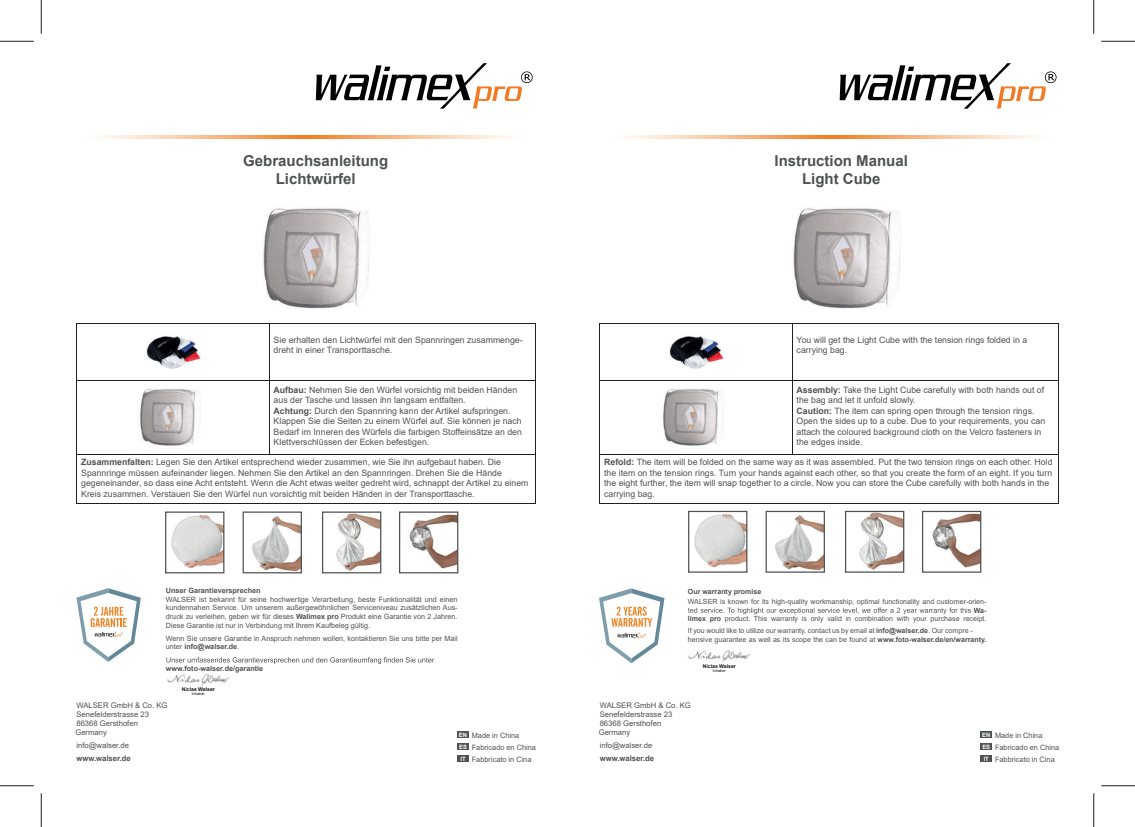
<style>
.page{position:relative;width:1135px;height:827px;background:#fff}
.page>*{position:absolute;margin:0;border:0;box-sizing:border-box;transform-origin:0 0}
.t1{font:700 15px/18px "Arial";color:#4f5253;text-align:center}
.t2{font:8.75px/10.5px "Arial";color:#4f5253}
.t3{font:7.75px/9.2px "Arial";color:#4f5253}
.t4{font:700 7.75px "Arial";color:#4f5253}
.t5{font:7.38px/12px "Arial";color:#4f5252}
.t6{font:7.25px/8.6px "Arial";color:#4f5252;text-align:justify}
.t7{font:700 7.25px "Arial";color:#4f5252}
.t8{font:7.12px/8.5px "Arial";color:#4f5252;text-align:right}
.t9{font:700 7.12px "Arial";color:#4f5252}
.t10{font:700 5.12px "Arial";color:#101315}
.t11{font:3.88px "Arial";color:#101315}
.s1{font-weight:700}
</style>
<div class="page">
<img style="left:146px;top:336px;width:55px;height:33px">
<img style="left:140px;top:389px;width:61px;height:57px">
<hr style="left:77px;top:323px;width:192px;height:1px;background:#231f20">
<hr style="left:269px;top:323px;width:266px;height:1px;background:#231f20">
<hr style="left:76px;top:324px;width:1px;height:56px;background:#231f20">
<hr style="left:269px;top:324px;width:1px;height:56px;background:#231f20">
<hr style="left:535px;top:324px;width:1px;height:56px;background:#231f20">
<hr style="left:77px;top:380px;width:192px;height:1px;background:#231f20">
<hr style="left:269px;top:380px;width:266px;height:1px;background:#231f20">
<hr style="left:76px;top:380px;width:1px;height:74px;background:#231f20">
<hr style="left:269px;top:380px;width:1px;height:74px;background:#231f20">
<hr style="left:535px;top:380px;width:1px;height:74px;background:#231f20">
<hr style="left:77px;top:454px;width:192px;height:1px;background:#231f20">
<hr style="left:269px;top:454px;width:266px;height:1px;background:#231f20">
<hr style="left:76px;top:454px;width:1px;height:49px;background:#231f20">
<hr style="left:535px;top:454px;width:1px;height:49px;background:#231f20">
<hr style="left:77px;top:503px;width:458px;height:1px;background:#231f20">
<img style="left:263px;top:208px;width:107px;height:101px">
<img style="left:336px;top:513px;width:43px;height:58px">
<img style="left:409px;top:514px;width:47px;height:54px">
<div style="left:322px;top:511px;width:59px;height:62px;border:1px solid #4f5253"></div>
<div style="left:399px;top:511px;width:59px;height:62px;border:1px solid #4f5253"></div>
<img style="left:252px;top:516px;width:48px;height:55px">
<div style="left:243px;top:511px;width:59px;height:62px;border:1px solid #4f5253"></div>
<img style="left:171px;top:514px;width:51px;height:55px">
<div style="left:165px;top:511px;width:59px;height:62px;border:1px solid #4f5253"></div>
<img style="left:669px;top:336px;width:55px;height:33px">
<img style="left:663px;top:389px;width:61px;height:57px">
<hr style="left:600px;top:323px;width:192px;height:1px;background:#231f20">
<hr style="left:792px;top:323px;width:266px;height:1px;background:#231f20">
<hr style="left:599px;top:324px;width:1px;height:56px;background:#231f20">
<hr style="left:792px;top:324px;width:1px;height:56px;background:#231f20">
<hr style="left:1058px;top:324px;width:1px;height:56px;background:#231f20">
<hr style="left:600px;top:380px;width:192px;height:1px;background:#231f20">
<hr style="left:792px;top:380px;width:266px;height:1px;background:#231f20">
<hr style="left:599px;top:380px;width:1px;height:74px;background:#231f20">
<hr style="left:792px;top:380px;width:1px;height:74px;background:#231f20">
<hr style="left:1058px;top:380px;width:1px;height:74px;background:#231f20">
<hr style="left:600px;top:454px;width:192px;height:1px;background:#231f20">
<hr style="left:792px;top:454px;width:266px;height:1px;background:#231f20">
<hr style="left:599px;top:454px;width:1px;height:49px;background:#231f20">
<hr style="left:1058px;top:454px;width:1px;height:49px;background:#231f20">
<hr style="left:600px;top:503px;width:458px;height:1px;background:#231f20">
<img style="left:793px;top:208px;width:108px;height:101px">
<img style="left:847px;top:510px;width:57px;height:60px">
<img style="left:924px;top:510px;width:56px;height:57px">
<div style="left:845px;top:511px;width:59px;height:61px;border:1px solid #4f5253"></div>
<div style="left:922px;top:511px;width:59px;height:61px;border:1px solid #4f5253"></div>
<img style="left:765px;top:510px;width:60px;height:60px">
<div style="left:765px;top:511px;width:60px;height:61px;border:1px solid #4f5253"></div>
<img style="left:689px;top:510px;width:58px;height:58px">
<div style="left:688px;top:511px;width:59px;height:61px;border:1px solid #4f5253"></div>
<svg style="left:100px;top:136px;width:411px;height:3px"></svg>
<svg style="left:625px;top:136px;width:412px;height:3px"></svg>
<div style="left:457px;top:731px;width:12px;height:7px;background:#4f5252"></div>
<div style="left:457px;top:743px;width:12px;height:7px;background:#4f5252"></div>
<div style="left:457px;top:755px;width:12px;height:7px;background:#4f5252"></div>
<div style="left:981px;top:731px;width:11px;height:7px;background:#4f5252"></div>
<div style="left:981px;top:743px;width:11px;height:7px;background:#4f5252"></div>
<div style="left:981px;top:755px;width:11px;height:7px;background:#4f5252"></div>
<img style="left:167px;top:673px;width:63px;height:13px">
<img style="left:688px;top:650px;width:63px;height:12px">
<svg style="left:688px;top:607px;width:283px;height:7px"></svg>
<svg style="left:76px;top:588px;width:65px;height:73px"></svg>
<svg style="left:599px;top:588px;width:65px;height:75px"></svg>
<svg style="left:166px;top:657px;width:268px;height:7px"></svg>
<svg style="left:316px;top:63px;width:217px;height:46px"></svg>
<svg style="left:840px;top:63px;width:216px;height:46px"></svg>
<hr style="left:0;top:41px;width:34px;height:1px;background:#231f20">
<hr style="left:1101px;top:41px;width:34px;height:1px;background:#231f20">
<hr style="left:0;top:785px;width:34px;height:1px;background:#231f20">
<hr style="left:1101px;top:785px;width:34px;height:1px;background:#231f20">
<hr style="left:41px;top:0;width:1px;height:34px;background:#231f20">
<hr style="left:41px;top:793px;width:1px;height:34px;background:#231f20">
<hr style="left:1093px;top:0;width:1px;height:34px;background:#231f20">
<hr style="left:1093px;top:793px;width:1px;height:34px;background:#231f20">
<h1 class="t1" style="left:243px;top:152px;width:147px">Gebrauchsanleitung<br>Lichtwürfel</h1>
<p class="t2" style="left:274px;top:334px;width:251px">Sie erhalten den Lichtwürfel mit den Spannringen zusammenge&shy;dreht in einer Transporttasche.</p>
<p class="t2" style="left:274px;top:384px;width:250px"><span class="s1">Aufbau:</span> Nehmen Sie den Würfel vorsichtig mit beiden Händen aus der Tasche und lassen ihn langsam entfalten.<br><span class="s1">Achtung:</span> Durch den Spannring kann der Artikel aufspringen.<br>Klappen Sie die Seiten zu einem Würfel auf. Sie können je nach Bedarf im Inneren des Würfels die farbigen Stoffeinsätze an den Klettverschlüssen der Ecken befestigen.</p>
<p class="t2" style="left:81px;top:457px;width:449px"><span class="s1">Zusammenfalten:</span> Legen Sie den Artikel entsprechend wieder zusammen, wie Sie ihn aufgebaut haben. Die Spannringe müssen aufeinander liegen. Nehmen Sie den Artikel an den Spannringen. Drehen Sie die Hände gegeneinander, so dass eine Acht entsteht. Wenn die Acht etwas weiter gedreht wird, schnappt der Artikel zu einem Kreis zusammen. Verstauen Sie den Würfel nun vorsichtig mit beiden Händen in der Transporttasche.</p>
<p class="t7" style="left:166px;top:585px;width:96px">Unser Garantieversprechen</p>
<p class="t6" style="left:166px;top:594px;width:293px">WALSER ist bekannt für seine hochwertige Verarbeitung, beste Funktionalität und einen kundennahen Service. Um unserem außergewöhnlichen Serviceniveau zusätzlichen Aus&shy;druck zu verleihen, geben wir für dieses <span class="s1">Walimex pro</span> Produkt eine Garantie von 2 Jahren.<br>Diese Garantie ist nur in Verbindung mit Ihrem Kaufbeleg gültig.</p>
<p class="t6" style="left:166px;top:633px;width:293px">Wenn Sie unsere Garantie in Anspruch nehmen wollen, kontaktieren Sie uns bitte per Mail unter <span class="s1">info@walser.de</span>.</p>
<p class="t7" style="left:166px;top:663px;width:99px">www.foto-walser.de/garantie</p>
<p class="t10" style="left:182px;top:685px;width:35px">Niclas Walser</p>
<p class="t11" style="left:192px;top:691px;width:15px">Inhaber</p>
<h1 class="t1" style="left:774px;top:152px;width:135px">Instruction Manual<br>Light Cube</h1>
<p class="t2" style="left:797px;top:334px;width:232px">You will get the Light Cube with the tension rings folded in a carrying bag.</p>
<p class="t2" style="left:797px;top:384px;width:250px"><span class="s1">Assembly:</span> Take the Light Cube carefully with both hands out of the bag and let it unfold slowly.<br><span class="s1">Caution:</span> The item can spring open through the tension rings.<br>Open the sides up to a cube. Due to your requirements, you can attach the coloured background cloth on the Velcro fasteners in the edges inside.</p>
<p class="t2" style="left:604px;top:457px;width:450px"><span class="s1">Refold:</span> The item will be folded on the same way as it was assembled. Put the two tension rings on each other. Hold the item on the tension rings. Turn your hands against each other, so that you create the form of an eight. If you turn the eight further, the item will snap together to a circle. Now you can store the Cube carefully with both hands in the carrying bag.</p>
<p class="t9" style="left:688px;top:586px;width:75px">Our warranty promise</p>
<p class="t8" style="left:688px;top:597px;width:300px">WALSER is known for its high-quality workmanship, optimal functionality and customer-orien-</p>
<p class="t8" style="left:688px;top:606px;width:300px"><span class="s1">Wa-<br>limex pro</span> product. This warranty is only valid in combination with your purchase receipt.</p>
<p class="t8" style="left:688px;top:626px;width:300px;text-align:left">If you would like to utilize our warranty, contact us by email at <span class="s1">info@walser.de</span>. Our compre - hensive guarantee as well as its scope the can be found at <span class="s1">www.foto-walser.de/en/warranty.</span></p>
<p class="t10" style="left:703px;top:662px;width:35px">Niclas Walser</p>
<p class="t11" style="left:713px;top:667px;width:15px">Inhaber</p>
<p class="t3" style="left:76px;top:700px;width:93px">WALSER GmbH &amp; Co. KG<br>Senefelderstrasse 23<br>86368 Gersthofen</p>
<p class="t3" style="left:76px;top:741px;width:54px">info@walser.de</p>
<p class="t4" style="left:76px;top:753px;width:56px">www.walser.de</p>
<p class="t3" style="left:75px;top:728px;width:33px">Germany</p>
<p class="t3" style="left:600px;top:700px;width:93px">WALSER GmbH &amp; Co. KG<br>Senefelderstrasse 23<br>86368 Gersthofen</p>
<p class="t3" style="left:600px;top:741px;width:54px">info@walser.de</p>
<p class="t4" style="left:600px;top:753px;width:56px">www.walser.de</p>
<p class="t3" style="left:599px;top:728px;width:33px">Germany</p>
<p class="t5" style="left:459px;top:729px;width:79px"><sup>EN</sup> Made in China<br><sup>ES</sup> Fabricado en China<br><sup>IT</sup> Fabbricato in Cina</p>
<p class="t5" style="left:982px;top:729px;width:79px"><sup>EN</sup> Made in China<br><sup>ES</sup> Fabricado en China<br><sup>IT</sup> Fabbricato in Cina</p>
</div>
